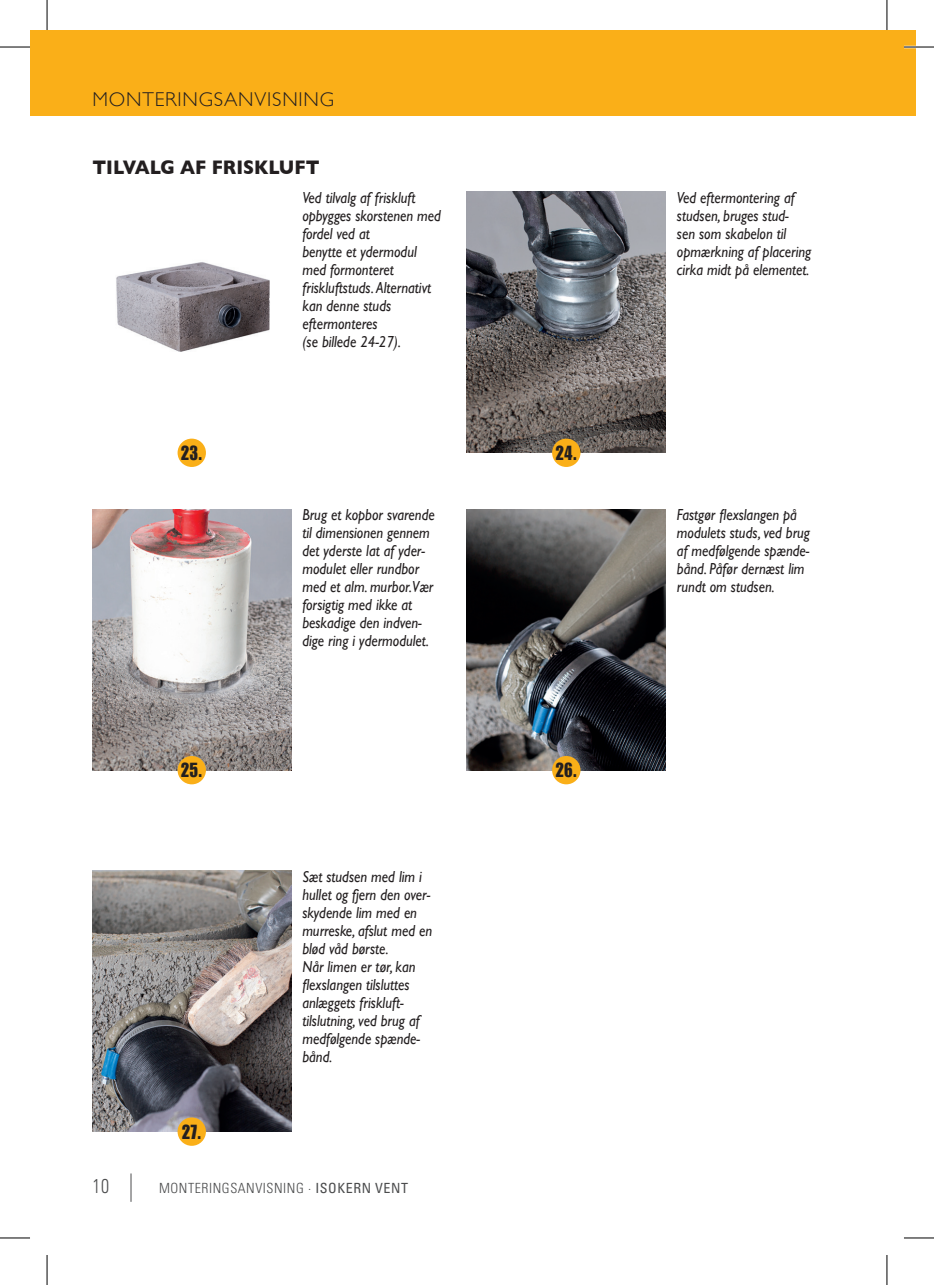
<style>
.page{position:relative;width:934px;height:1285px;background:#fff}
.page>*{position:absolute;margin:0;border:0;box-sizing:border-box;transform-origin:0 0}
.t1{font:300 20px "Gill Sans";letter-spacing:.04em;color:#231f20}
.t2{font:700 20px "Gill Sans";color:#231f20;scale:.9 1}
.t3{font:20px "Impact LT Std";color:#231f20;scale:.9 1}
.t4{font:300 condensed 20px "Univers LT Std";color:#4b4c4d;scale:.9 1}
.t5{font:italic 16px/18px "Gill Sans";color:#231f20;scale:.9 1}
.t6{font:300 condensed 14px "Univers LT Std";letter-spacing:.04em;color:#4b4c4d}
.s1{font-weight:400}
</style>
<div class="page">
<svg style="left:131px;top:1173px;width:1px;height:28px"></svg>
<div style="left:886px;top:30px;width:28px;height:85px;background:#faaf18"></div>
<div style="left:30px;top:30px;width:856px;height:85px;background:#faaf18"></div>
<img style="left:467px;top:192px;width:198px;height:261px">
<img style="left:116px;top:262px;width:154px;height:90px">
<div style="left:552px;top:438px;width:28px;height:29px;background:#faaf18;border-radius:50%"></div>
<div style="left:177px;top:438px;width:29px;height:29px;background:#faaf18;border-radius:50%"></div>
<img style="left:467px;top:509px;width:198px;height:261px">
<div style="left:552px;top:756px;width:28px;height:28px;background:#faaf18;border-radius:50%"></div>
<img style="left:92px;top:870px;width:199px;height:261px">
<div style="left:177px;top:1117px;width:29px;height:28px;background:#faaf18;border-radius:50%"></div>
<img style="left:92px;top:509px;width:199px;height:261px">
<div style="left:177px;top:756px;width:29px;height:28px;background:#faaf18;border-radius:50%"></div>
<hr style="left:903px;top:46px;width:30px;height:2px;background:#fff">
<hr style="left:0;top:47px;width:30px;height:1px;background:#000">
<hr style="left:903px;top:47px;width:30px;height:1px;background:#000">
<hr style="left:0;top:1237px;width:30px;height:1px;background:#000">
<hr style="left:903px;top:1237px;width:30px;height:1px;background:#000">
<hr style="left:47px;top:0;width:1px;height:30px;background:#000">
<hr style="left:47px;top:1255px;width:1px;height:30px;background:#000">
<hr style="left:886px;top:0;width:1px;height:30px;background:#000">
<hr style="left:886px;top:1255px;width:1px;height:30px;background:#000">
<p class="t1" style="left:92px;top:84px;width:243px">MONTERINGSANVISNING</p>
<p class="t2" style="left:92px;top:151px;width:254px">TILVALG AF FRISKLUFT</p>
<p class="t5" style="left:302px;top:188px;width:155px">Ved tilvalg af friskluft opbygges skorstenen med fordel ved at<br>benytte et ydermodul med formonteret friskluftstuds. Alternativt kan denne studs eftermonteres<br>(se billede 24-27).</p>
<p class="t3" style="left:181px;top:441px;width:26px">23.</p>
<p class="t3" style="left:555px;top:441px;width:25px">24.</p>
<p class="t3" style="left:181px;top:758px;width:26px">25.</p>
<p class="t3" style="left:182px;top:1120px;width:23px">27.</p>
<p class="t5" style="left:302px;top:506px;width:148px">Brug et kopbor svarende til dimensionen gennem det yderste lat af yder&shy;modulet eller rundbor med et alm. murbor.Vær forsigtig med ikke at beskadige den indven&shy;dige ring i ydermodulet.</p>
<p class="t5" style="left:302px;top:867px;width:146px">Sæt studsen med lim i hullet og fjern den over&shy;skydende lim med en murreske, afslut med en blød våd børste.<br>Når limen er tør, kan flexslangen tilsluttes anlæggets friskluft&shy;tilslutning, ved brug af medfølgende spænde&shy;bånd.</p>
<p class="t4" style="left:92px;top:1173px;width:20px">10</p>
<p class="t6" style="left:159px;top:1179px;width:250px">MONTERINGSANVISNING · <span class="s1">ISOKERN VENT</span></p>
<p class="t3" style="left:555px;top:758px;width:25px">26.</p>
<p class="t5" style="left:676px;top:188px;width:151px">Ved eftermontering af studsen, bruges stud-<br>sen som skabelon til opmærkning af placering cirka midt på elementet.</p>
<p class="t5" style="left:676px;top:506px;width:149px">Fastgør flexslangen på modulets studs, ved brug af medfølgende spænde&shy;bånd. Påfør dernæst lim rundt om studsen.</p>
</div>
